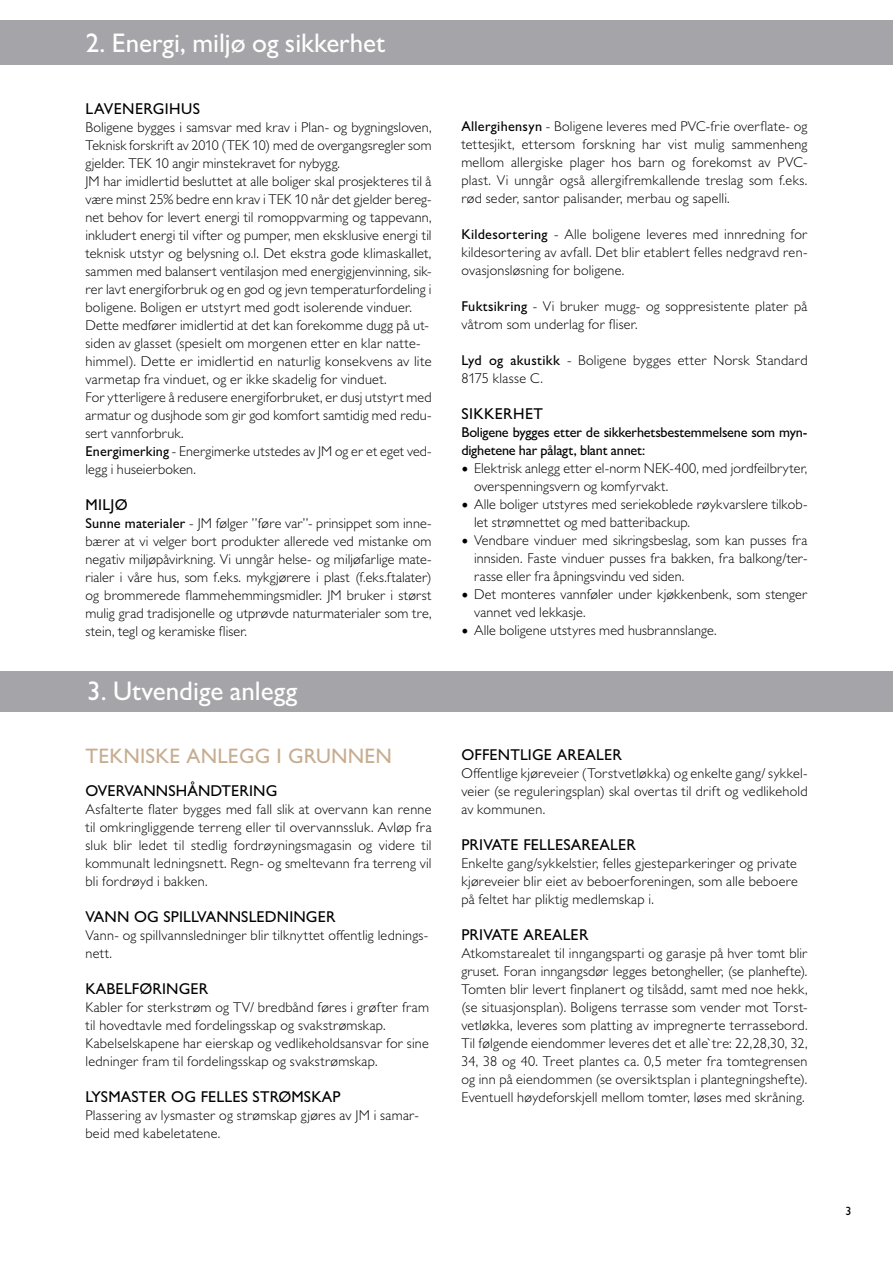
<style>
.page{position:relative;width:893px;height:1263px;background:#fff}
.page>*{position:absolute;margin:0;border:0;box-sizing:border-box;transform-origin:0 0}
.t1{font:27px "Gill Sansfor JM";color:#fff}
.t2{font:21px "Gill Sansfor JM";letter-spacing:.01em;color:#c7ad90}
.t3{font:15.75px "Gill Sansfor JM";letter-spacing:.01em;color:#000}
.t4{font:300 14.25px/18px "Gill Sansfor JM";letter-spacing:.01em;color:#000}
.t5{font:14.25px/18px "Gill Sansfor JM";letter-spacing:-.015em;color:#000}
.t6{font:12px "Gill Sansfor JM";color:#000}
.s1{font-weight:400}
.s2{font-family:"Minion Pro";font-weight:400;font-size:18px}
</style>
<div class="page">
<div style="left:0;top:671px;width:893px;height:41px;background:#a5a4a8"></div>
<div style="left:0;top:20px;width:893px;height:44px;background:#a5a4a8"></div>
<h1 class="t1" style="left:86px;top:27px;width:301px">2. Energi, miljø og sikkerhet</h1>
<p class="t3" style="left:85px;top:99px;width:116px">LAVENERGIHUS</p>
<p class="t4" style="left:85px;top:118px;width:348px">Boligene bygges i samsvar med krav i Plan- og bygningsloven, Teknisk forskrift av 2010 (TEK 10) med de overgangsregler som gjelder. TEK 10 angir minstekravet for nybygg.<br>JM har imidlertid besluttet at alle boliger skal prosjekteres til å være minst 25% bedre enn krav i TEK 10 når det gjelder bereg&shy;net behov for levert energi til romoppvarming og tappevann, inkludert energi til vifter og pumper, men eksklusive energi til teknisk utstyr og belysning o.l. Det ekstra gode klimaskallet, sammen med balansert ventilasjon med energigjenvinning, sik&shy;rer lavt energiforbruk og en god og jevn temperaturfordeling i boligene. Boligen er utstyrt med godt isolerende vinduer.<br>Dette medfører imidlertid at det kan forekomme dugg på ut&shy;siden av glasset (spesielt om morgenen etter en klar natte&shy;himmel). Dette er imidlertid en naturlig konsekvens av lite varmetap fra vinduet, og er ikke skadelig for vinduet.<br>For ytterligere å redusere energiforbruket, er dusj utstyrt med armatur og dusjhode som gir god komfort samtidig med redu&shy;sert vannforbruk.<br><span class="s1">Energimerking</span> - Energimerke utstedes av JM og er et eget ved&shy;legg i huseierboken.</p>
<p class="t3" style="left:85px;top:495px;width:44px">MILJØ</p>
<p class="t4" style="left:85px;top:514px;width:348px;text-align:justify"><span class="s1">Sunne materialer</span> - JM følger ”føre var”- prinsippet som inne&shy;bærer at vi velger bort produkter allerede ved mistanke om negativ miljøpåvirkning. Vi unngår helse- og miljøfarlige mate&shy;rialer i våre hus, som f.eks. mykgjørere i plast (f.eks.ftalater) og brommerede flammehemmingsmidler. JM bruker i størst mulig grad tradisjonelle og utprøvde naturmaterialer som tre, stein, tegl og keramiske fliser.</p>
<h1 class="t1" style="left:87px;top:675px;width:212px">3. Utvendige anlegg</h1>
<h2 class="t2" style="left:85px;top:744px;width:308px">TEKNISKE ANLEGG I GRUNNEN</h2>
<p class="t3" style="left:85px;top:782px;width:193px">OVERVANNSHÅNDTERING</p>
<p class="t4" style="left:85px;top:800px;width:348px;text-align:justify">Asfalterte flater bygges med fall slik at overvann kan renne til omkringliggende terreng eller til overvannssluk. Avløp fra sluk blir ledet til stedlig fordrøyningsmagasin og videre til kommunalt ledningsnett. Regn- og smeltevann fra terreng vil bli fordrøyd i bakken.</p>
<p class="t3" style="left:85px;top:908px;width:252px">VANN OG SPILLVANNSLEDNINGER</p>
<p class="t4" style="left:85px;top:926px;width:344px">Vann- og spillvannsledninger blir tilknyttet offentlig lednings&shy;nett.</p>
<p class="t3" style="left:85px;top:980px;width:124px">KABELFØRINGER</p>
<p class="t4" style="left:85px;top:998px;width:345px">Kabler for sterkstrøm og TV/ bredbånd føres i grøfter fram til hovedtavle med fordelingsskap og svakstrømskap.<br>Kabelselskapene har eierskap og vedlikeholdsansvar for sine ledninger fram til fordelingsskap og svakstrømskap.</p>
<p class="t3" style="left:85px;top:1088px;width:257px">LYSMASTER OG FELLES STRØMSKAP</p>
<p class="t4" style="left:85px;top:1106px;width:335px">Plassering av lysmaster og strømskap gjøres av JM i samar&shy;beid med kabeletatene.</p>
<p class="t4" style="left:461px;top:117px;width:348px;text-align:justify"><span class="s1">Allergihensyn</span> - Boligene leveres med PVC-frie overflate- og tettesjikt, ettersom forskning har vist mulig sammenheng mellom allergiske plager hos barn og forekomst av PVC&shy;plast. Vi unngår også allergifremkallende treslag som f.eks. rød seder, santor palisander, merbau og sapelli.</p>
<p class="t4" style="left:461px;top:225px;width:348px;text-align:justify"><span class="s1">Kildesortering</span> - Alle boligene leveres med innredning for kildesortering av avfall. Det blir etablert felles nedgravd ren&shy;ovasjonsløsning for boligene.</p>
<p class="t4" style="left:461px;top:297px;width:348px"><span class="s1">Fuktsikring</span> - Vi bruker mugg- og soppresistente plater på våtrom som underlag for fliser.</p>
<p class="t4" style="left:461px;top:351px;width:348px"><span class="s1">Lyd og akustikk</span> - Boligene bygges etter Norsk Standard<br>8175 klasse C.</p>
<p class="t3" style="left:461px;top:404px;width:83px">SIKKERHET</p>
<p class="t5" style="left:461px;top:423px;width:348px">Boligene bygges etter de sikkerhetsbestemmelsene som myn&shy;dighetene har pålagt, blant annet:</p>
<p class="t4" style="left:474px;top:459px;width:335px;text-indent:-13px"><span class="s2">•</span> Elektrisk anlegg etter el-norm NEK-400, med jordfeilbryter, overspenningsvern og komfyrvakt.</p>
<p class="t4" style="left:474px;top:495px;width:335px;text-indent:-13px"><span class="s2">•</span> Alle boliger utstyres med seriekoblede røykvarslere tilkob&shy;let strømnettet og med batteribackup.</p>
<p class="t4" style="left:474px;top:531px;width:335px;text-align:justify;text-indent:-13px"><span class="s2">•</span> Vendbare vinduer med sikringsbeslag, som kan pusses fra innsiden. Faste vinduer pusses fra bakken, fra balkong/ter&shy;rasse eller fra åpningsvindu ved siden.</p>
<p class="t4" style="left:474px;top:585px;width:335px;text-indent:-13px"><span class="s2">•</span> Det monteres vannføler under kjøkkenbenk, som stenger vannet ved lekkasje.</p>
<p class="t4" style="left:461px;top:621px;width:257px"><span class="s2">•</span> Alle boligene utstyres med husbrannslange.</p>
<p class="t3" style="left:461px;top:745px;width:162px">OFFENTLIGE AREALER</p>
<p class="t4" style="left:461px;top:764px;width:348px;text-align:justify">Offentlige kjøreveier (Torstvetløkka) og enkelte gang/ sykkel&shy;veier (se reguleringsplan) skal overtas til drift og vedlikehold av kommunen.</p>
<p class="t3" style="left:461px;top:835px;width:176px">PRIVATE FELLESAREALER</p>
<p class="t4" style="left:461px;top:854px;width:338px;text-align:justify">Enkelte gang/sykkelstier, felles gjesteparkeringer og private kjøreveier blir eiet av beboerforeningen, som alle beboere på feltet har pliktig medlemskap i.</p>
<p class="t3" style="left:461px;top:925px;width:129px">PRIVATE AREALER</p>
<p class="t4" style="left:461px;top:944px;width:348px;text-align:justify">Atkomstarealet til inngangsparti og garasje på hver tomt blir gruset. Foran inngangsdør legges betongheller, (se planhefte).<br>Tomten blir levert finplanert og tilsådd, samt med noe hekk, (se situasjonsplan). Boligens terrasse som vender mot Torst&shy;vetløkka, leveres som platting av impregnerte terrassebord.<br>Til følgende eiendommer leveres det et alle`tre: 22,28,30, 32, 34, 38 og 40. Treet plantes ca. 0,5 meter fra tomtegrensen og inn på eiendommen (se oversiktsplan i plantegningshefte).<br>Eventuell høydeforskjell mellom tomter, løses med skråning.</p>
<p class="t6" style="left:845px;top:1204px;width:7px">3</p>
</div>
